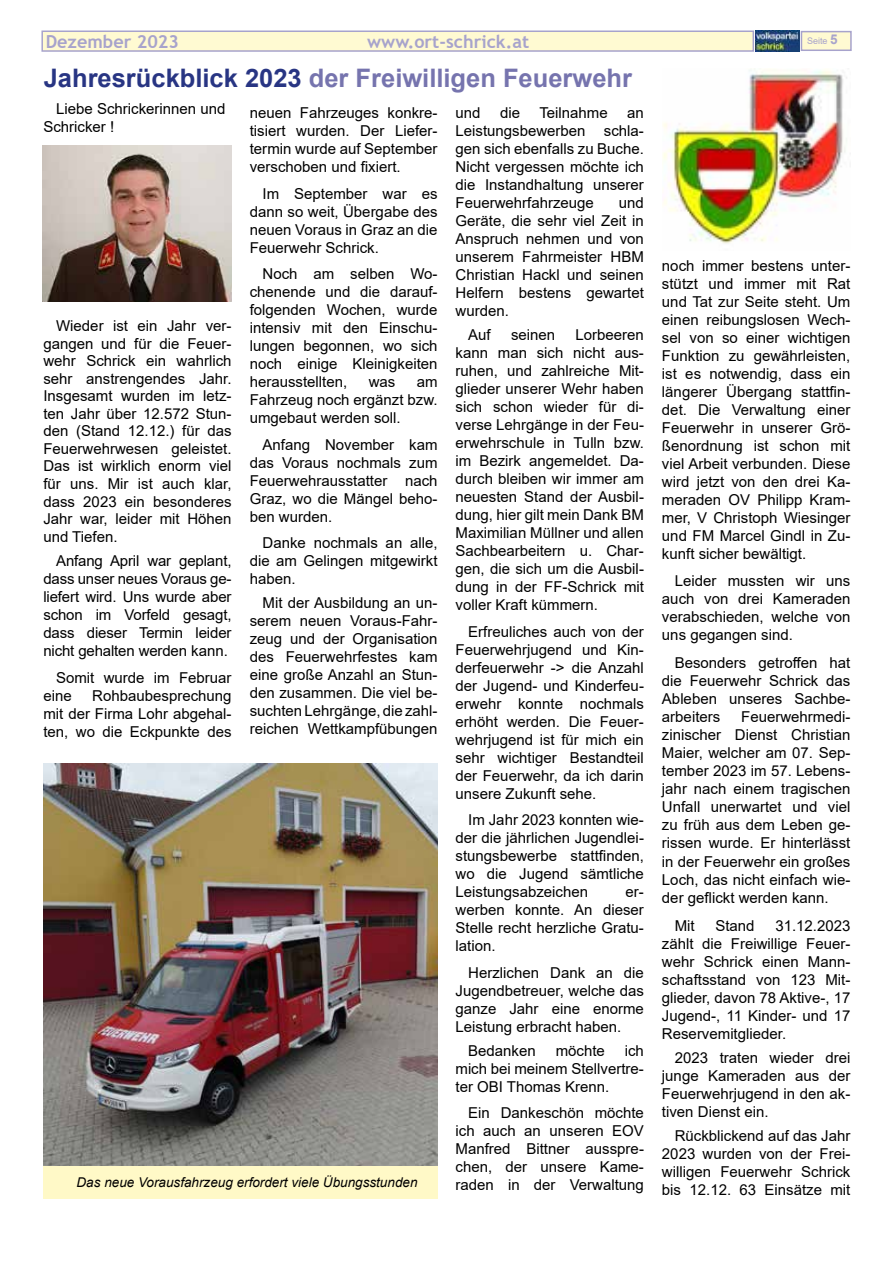
<style>
.page{position:relative;width:893px;height:1263px;background:#fff}
.page>*{position:absolute;margin:0;border:0;box-sizing:border-box;transform-origin:0 0}
.t1{font:700 25.5px "Arial";color:#7674ae}
.t2{font:700 18px "Trebuchet MS";color:#a7a3cc}
.t3{font:15px/18px "Arial";color:#000;text-align:justify}
.t4{font:italic 13.5px "Arial";color:#000}
.t5{font:9px "Arial";color:#a7a3cc}
.s1{font-weight:700;font-size:13.5px}
.s2{color:#283583}
</style>
<div class="page">
<div style="left:41px;top:31px;width:713px;height:21px;background:#fffad2;border:2px solid #a7a3cc"></div>
<div style="left:801px;top:31px;width:51px;height:20px;background:#fffad2;border:2px solid #a7a3cc"></div>
<img style="left:756px;top:30px;width:43px;height:22px">
<img style="left:663px;top:69px;width:184px;height:175px">
<img style="left:42px;top:145px;width:189px;height:157px">
<img style="left:43px;top:763px;width:395px;height:403px">
<div style="left:43px;top:1166px;width:394px;height:33px;background:#fff9c7"></div>
<p class="t2" style="left:46px;top:30px;width:135px">Dezember 2023</p>
<p class="t2" style="left:367px;top:30px;width:163px">www.ort-schrick.at</p>
<p class="t5" style="left:807px;top:35px;width:32px">Seite <span class="s1">5</span></p>
<h1 class="t1" style="left:44px;top:60px;width:590px"><span class="s2">Jahresrückblick 2023</span> der Freiwilligen Feuerwehr</h1>
<p class="t3" style="left:43px;top:100px;width:183px;text-indent:13px">Liebe Schrickerinnen und<br>Schricker !</p>
<p class="t3" style="left:455px;top:104px;width:27px">und</p>
<p class="t3" style="left:500px;top:104px;width:22px">die</p>
<p class="t3" style="left:539px;top:104px;width:70px">Teilnahme</p>
<p class="t3" style="left:250px;top:104px;width:189px">neuen Fahrzeuges konkre&shy;tisiert wurden. Der Liefer&shy;termin wurde auf September verschoben und fixiert.</p>
<p class="t3" style="left:250px;top:184px;width:189px;text-indent:13px">Im September war es dann so weit, Übergabe des neuen Voraus in Graz an die Feuerwehr Schrick.</p>
<p class="t3" style="left:250px;top:265px;width:189px;text-indent:13px">Noch am selben Wo&shy;chenende und die darauf&shy;folgenden Wochen, wurde intensiv mit den Einschu&shy;lungen begonnen, wo sich noch einige Kleinigkeiten herausstellten,</p>
<p class="t3" style="left:455px;top:104px;width:190px;text-indent:172px">an Leistungsbewerben schla&shy;gen sich ebenfalls zu Buche.<br>Nicht vergessen möchte ich die Instandhaltung unserer Feuerwehrfahrzeuge</p>
<p class="t3" style="left:455px;top:194px;width:190px;text-indent:163px">und Geräte, die sehr viel Zeit in Anspruch nehmen und von unserem Fahrmeister HBM Christian Hackl und seinen Helfern bestens gewartet wurden.</p>
<p class="t3" style="left:468px;top:326px;width:24px">Auf</p>
<p class="t3" style="left:511px;top:326px;width:46px">seinen</p>
<p class="t3" style="left:662px;top:257px;width:190px">noch immer bestens unter&shy;stützt und immer mit Rat und Tat zur Seite steht. Um einen reibungslosen Wech&shy;sel von so einer wichtigen Funktion zu gewährleisten, ist es notwendig, dass ein längerer Übergang stattfin&shy;det. Die Verwaltung einer Feuerwehr in unserer Grö&shy;ßenordnung ist schon mit viel Arbeit verbunden. Diese wird jetzt von den drei Ka&shy;meraden OV Philipp Kram&shy;mer, V Christoph Wiesinger und FM Marcel Gindl in Zu&shy;kunft sicher bewältigt.</p>
<p class="t3" style="left:662px;top:571px;width:190px;text-indent:13px">Leider mussten wir uns auch von drei Kameraden verabschieden, welche von uns gegangen sind.</p>
<p class="t3" style="left:662px;top:654px;width:190px;text-indent:13px">Besonders getroffen hat die Feuerwehr Schrick das Ableben unseres Sachbe&shy;arbeiters</p>
<p class="t3" style="left:43px;top:317px;width:190px;line-height:17.5px;text-indent:13px">Wieder ist ein Jahr ver&shy;gangen und für die Feuer&shy;wehr Schrick ein wahrlich sehr anstrengendes Jahr.<br>Insgesamt wurden im letz&shy;ten Jahr über 12.572 Stun&shy;den (Stand 12.12.) für das Feuerwehrwesen geleistet.<br>Das ist wirklich enorm viel für uns. Mir ist auch klar, dass 2023 ein besonderes Jahr war, leider mit Höhen und Tiefen.</p>
<p class="t3" style="left:43px;top:552px;width:190px;text-indent:13px">Anfang April war geplant, dass unser neues Voraus ge&shy;liefert wird. Uns wurde aber schon im Vorfeld gesagt, dass dieser Termin leider nicht gehalten werden kann.</p>
<p class="t3" style="left:43px;top:668px;width:190px;text-indent:13px">Somit wurde im Februar eine</p>
<p class="t3" style="left:455px;top:326px;width:190px;text-indent:120px">Lorbeeren kann man sich nicht aus&shy;ruhen, und zahlreiche Mit&shy;glieder unserer Wehr haben sich schon wieder für di&shy;verse Lehrgänge in der Feu&shy;erwehrschule in Tulln bzw. im Bezirk angemeldet. Da&shy;durch bleiben wir immer am neuesten Stand der Ausbil&shy;dung, hier gilt mein Dank BM Maximilian Müllner und allen Sachbearbeitern u. Char&shy;gen, die sich um die Ausbil&shy;dung in der FF-Schrick mit voller Kraft kümmern.</p>
<p class="t3" style="left:455px;top:622px;width:190px;text-indent:13px">Erfreuliches auch von der Feuerwehrjugend und Kin&shy;derfeuerwehr -&gt; die Anzahl der Jugend- und Kinderfeu&shy;erwehr konnte nochmals erhöht werden. Die Feuer&shy;wehrjugend ist für mich ein sehr wichtiger Bestandteil der Feuerwehr, da ich darin unsere Zukunft sehe.</p>
<p class="t3" style="left:455px;top:811px;width:190px;text-indent:13px">Im Jahr 2023 konnten wie&shy;der die jährlichen Jugendlei&shy;stungsbewerbe stattfinden, wo die Jugend sämtliche Leistungsabzeichen</p>
<p class="t3" style="left:250px;top:373px;width:189px;text-indent:167px">am Fahrzeug noch ergänzt bzw. umgebaut werden soll.</p>
<p class="t3" style="left:250px;top:435px;width:189px;text-indent:13px">Anfang November kam das Voraus nochmals zum Feuerwehrausstatter nach Graz, wo die Mängel beho&shy;ben wurden.</p>
<p class="t3" style="left:250px;top:534px;width:189px;text-indent:13px">Danke nochmals an alle, die am Gelingen mitgewirkt haben.</p>
<p class="t3" style="left:250px;top:594px;width:189px;text-indent:13px">Mit der Ausbildung an un&shy;serem neuen Voraus-Fahr&shy;zeug und der Organisation des Feuerwehrfestes kam eine große Anzahl an Stun&shy;den zusammen. Die viel be&shy;suchten Lehrgänge, die zahl&shy;reichen Wettkampfübungen</p>
<p class="t3" style="left:369px;top:373px;width:28px">was</p>
<p class="t3" style="left:43px;top:686px;width:190px;text-indent:49px">Rohbaubesprechung mit der Firma Lohr abgehal&shy;ten, wo die Eckpunkte des</p>
<p class="t3" style="left:662px;top:708px;width:190px;text-indent:79px">Feuerwehrmedi&shy;zinischer Dienst Christian Maier, welcher am 07. Sep&shy;tember 2023 im 57. Lebens&shy;jahr nach einem tragischen Unfall unerwartet und viel zu früh aus dem Leben ge&shy;rissen wurde. Er hinterlässt in der Feuerwehr ein großes Loch, das nicht einfach wie&shy;der geflickt werden kann.</p>
<p class="t3" style="left:675px;top:917px;width:21px">Mit</p>
<p class="t3" style="left:715px;top:917px;width:41px">Stand</p>
<p class="t3" style="left:455px;top:883px;width:190px;text-indent:170px">er&shy;werben konnte. An dieser Stelle recht herzliche Gratu&shy;lation.</p>
<p class="t3" style="left:455px;top:963px;width:190px;text-indent:13px">Herzlichen Dank an die Jugendbetreuer, welche das ganze Jahr eine enorme Leistung erbracht haben.</p>
<p class="t3" style="left:468px;top:1041px;width:69px">Bedanken</p>
<p class="t3" style="left:556px;top:1041px;width:51px">möchte</p>
<p class="t3" style="left:662px;top:917px;width:190px;text-indent:113px">31.12.2023 zählt die Freiwillige Feuer&shy;wehr Schrick einen Mann&shy;schaftsstand von 123 Mit&shy;glieder, davon 78 Aktive-, 17<br>Jugend-, 11 Kinder- und 17<br>Reservemitglieder.</p>
<p class="t3" style="left:662px;top:1049px;width:190px;text-indent:13px">2023 traten wieder drei junge Kameraden aus der Feuerwehrjugend in den ak&shy;tiven Dienst ein.</p>
<p class="t3" style="left:662px;top:1127px;width:190px;text-indent:13px">Rückblickend auf das Jahr 2023 wurden von der Frei&shy;willigen Feuerwehr Schrick bis 12.12. 63 Einsätze mit</p>
<p class="t3" style="left:455px;top:1041px;width:190px;text-indent:169px">ich mich bei meinem Stellvertre&shy;ter OBI Thomas Krenn.</p>
<p class="t3" style="left:455px;top:1104px;width:190px;text-indent:13px">Ein Dankeschön möchte ich auch an unseren EOV Manfred Bittner ausspre&shy;chen, der unsere Kame&shy;raden in der Verwaltung</p>
<p class="t4" style="left:77px;top:1173px;width:342px">Das neue Vorausfahrzeug erfordert viele Übungsstunden</p>
</div>
